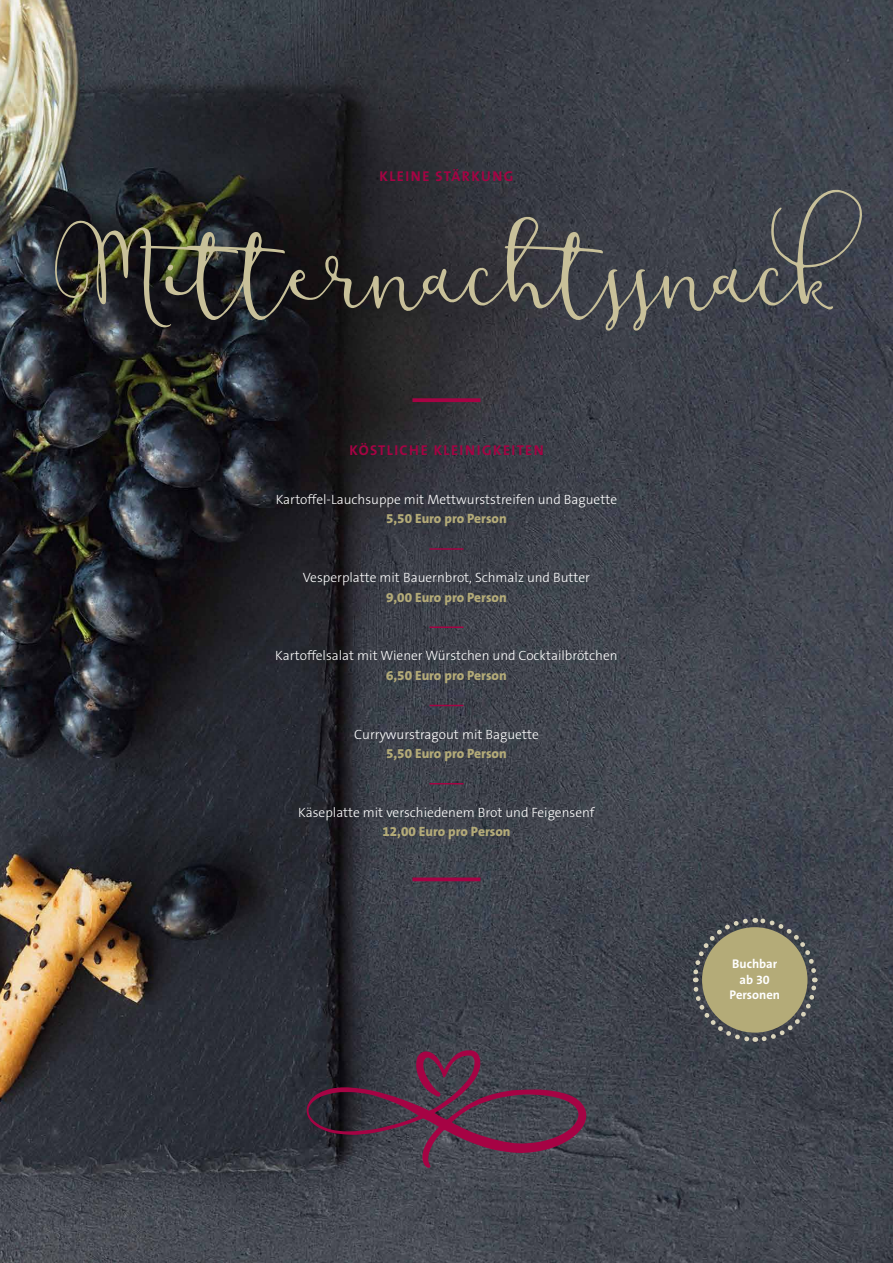
<style>
.page{position:relative;width:893px;height:1263px;background:#fff}
.page>*{position:absolute;margin:0;border:0;box-sizing:border-box;transform-origin:0 0}
.t1{font:135px "Modesty Regular By MCT";color:#c8c099}
.t2{font:700 14.25px "The Sans B7";letter-spacing:.1em;color:#a60344}
.t3{font:300 13.5px "The Sans B3";color:#fff}
.t4{font:800 13.5px "The Sans B8";color:#b4ab78}
.t5{font:700 12.6px/15.6px "The Sans B7";color:#fff;text-align:center}
</style>
<div class="page">
<img style="left:0;top:0;width:893px;height:1263px">
<div style="left:434px;top:396px;width:25px;height:20px;background:#313036"></div>
<svg style="left:412px;top:398px;width:68px;height:4px"></svg>
<svg style="left:434px;top:543px;width:25px;height:20px"></svg>
<hr style="left:429px;top:548px;width:34px;height:2px;background:#a60344">
<svg style="left:434px;top:621px;width:25px;height:20px"></svg>
<hr style="left:429px;top:626px;width:34px;height:2px;background:#a60344">
<svg style="left:434px;top:699px;width:25px;height:20px"></svg>
<hr style="left:429px;top:705px;width:34px;height:1px;background:#a60344">
<svg style="left:434px;top:778px;width:25px;height:19px"></svg>
<hr style="left:429px;top:783px;width:34px;height:1px;background:#a60344">
<svg style="left:434px;top:875px;width:25px;height:20px"></svg>
<svg style="left:412px;top:877px;width:68px;height:4px"></svg>
<svg style="left:306px;top:1050px;width:281px;height:118px;background:#4b3546"></svg>
<svg style="left:690px;top:915px;width:129px;height:129px;background:#827f67"></svg>
<p class="t2" style="left:379px;top:169px;width:135px">KLEINE STÄRKUNG</p>
<h1 class="t1" style="left:55px;top:185px;width:785px">Mitternachtssnack</h1>
<p class="t2" style="left:349px;top:443px;width:196px">KÖSTLICHE KLEINIGKEITEN</p>
<p class="t3" style="left:276px;top:492px;width:343px">Kartoffel-Lauchsuppe mit Mettwurststreifen und Baguette</p>
<p class="t4" style="left:386px;top:512px;width:122px">5,50 Euro pro Person</p>
<p class="t3" style="left:303px;top:571px;width:289px">Vesperplatte mit Bauernbrot, Schmalz und Butter</p>
<p class="t4" style="left:386px;top:590px;width:122px">9,00 Euro pro Person</p>
<p class="t3" style="left:275px;top:649px;width:344px">Kartoffelsalat mit Wiener Würstchen und Cocktailbrötchen</p>
<p class="t4" style="left:386px;top:668px;width:122px">6,50 Euro pro Person</p>
<p class="t3" style="left:354px;top:727px;width:186px">Currywurstragout mit Baguette</p>
<p class="t4" style="left:386px;top:746px;width:122px">5,50 Euro pro Person</p>
<p class="t3" style="left:298px;top:805px;width:298px">Käseplatte mit verschiedenem Brot und Feigensenf</p>
<p class="t4" style="left:382px;top:825px;width:130px">12,00 Euro pro Person</p>
<p class="t5" style="left:729px;top:956px;width:52px">Buchbar ab 30<br>Personen</p>
</div>
